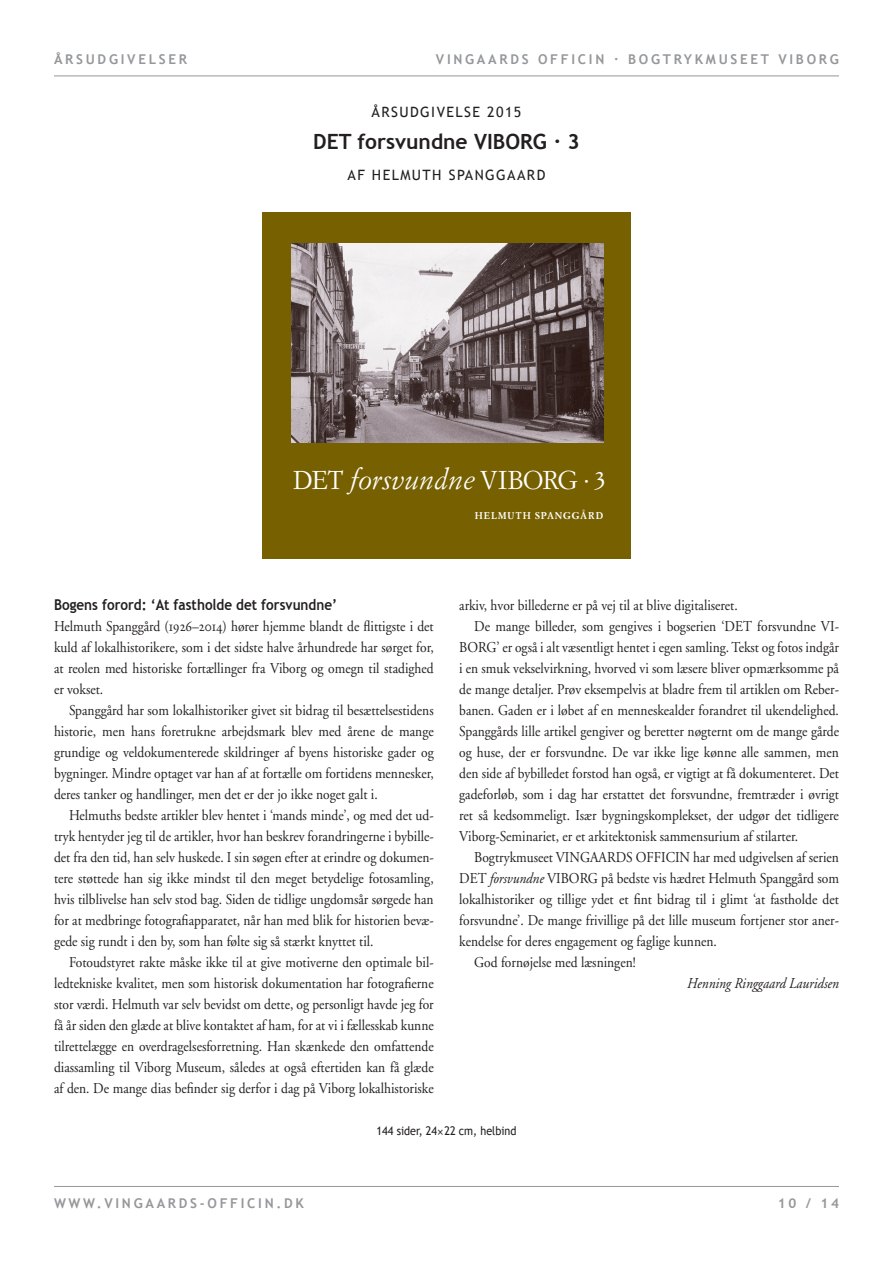
<style>
.page{position:relative;width:893px;height:1263px;background:#fff}
.page>*{position:absolute;margin:0;border:0;box-sizing:border-box;transform-origin:0 0}
.t1{font:25.35px "Simoncini Garamond";letter-spacing:-.015em;color:#fff}
.rubrik{font:700 21px "Trebuchet MS";color:#231f20}
.tekst_med_indryk{font:15px/21px "Adobe Garamond";color:#231f20;text-align:justify;scale:.9 1}
.tekst_uden_indryk{font:15px/21px "Adobe Garamond";color:#231f20;text-align:justify;scale:.9 1}
.mellemrubrik{font:700 15px "Trebuchet MS";color:#231f20;scale:.9 1}
.tekst_med_indryk-2{font:italic 15px "Adobe Garamond";color:#231f20;scale:.9 1}
.forfatter{font:14.25px "Trebuchet MS";letter-spacing:.1em;color:#231f20}
.manchet{font:14.25px "Trebuchet MS";letter-spacing:.1em;color:#231f20}
.t2{font:700 13.5px "Trebuchet MS";letter-spacing:.2em;color:#95979a}
.info{font:12px "Trebuchet MS";color:#231f20;scale:.9 1}
.t3{font:700 9.75px "Simoncini Garamond";letter-spacing:.09em;color:#fff}
.s1{font-style:italic;font-size:28.65px}
.s2{font-family:"Adobe Garamond Regular SC"}
.s3{font-style:italic}
</style>
<div class="page">
<hr style="left:54px;top:1186px;width:785px;height:1px;background:#95979a">
<hr style="left:54px;top:76px;width:785px;height:1px;background:#95979a">
<div style="left:262px;top:213px;width:369px;height:346px;background:#766000"></div>
<img style="left:292px;top:244px;width:311px;height:199px">
<p class="t2" style="left:54px;top:51px;width:135px">ÅRSUDGIVELSER</p>
<p class="t2" style="left:436px;top:51px;width:404px">VINGAARDS OFFICIN · BOGTRYKMUSEET VIBORG</p>
<p class="manchet" style="left:372px;top:103px;width:151px">ÅRSUDGIVELSE 2015</p>
<p class="rubrik" style="left:313px;top:129px;width:268px">DET forsvundne VIBORG · 3</p>
<p class="forfatter" style="left:347px;top:167px;width:199px">AF HELMUTH SPANGGAARD</p>
<p class="t1" style="left:293px;top:464px;width:315px">DET <span class="s1">forsvundne</span> VIBORG · 3</p>
<p class="t3" style="left:475px;top:509px;width:130px">HELMUTH SPANGGÅRD</p>
<p class="mellemrubrik" style="left:54px;top:596px;width:316px">Bogens forord: ‘At fastholde det forsvundne’</p>
<p class="tekst_uden_indryk" style="left:54px;top:616px;width:423px">Helmuth Spanggård (<span class="s2">1926</span>–<span class="s2">2014</span>) hører hjemme blandt de flittigste i det kuld af lokalhistorikere, som i det sidste halve århundrede har sørget for, at reolen med historiske fortællinger fra Viborg og omegn til stadighed er vokset.</p>
<p class="tekst_med_indryk" style="left:54px;top:700px;width:423px;text-indent:15px">Spanggård har som lokalhistoriker givet sit bidrag til besættelsestidens historie, men hans foretrukne arbejdsmark blev med årene de mange grundige og veldokumenterede skildringer af byens historiske gader og bygninger. Mindre optaget var han af at fortælle om fortidens mennesker, deres tanker og handlinger, men det er der jo ikke noget galt i.</p>
<p class="tekst_med_indryk" style="left:54px;top:805px;width:423px;text-indent:15px">Helmuths bedste artikler blev hentet i ‘mands minde’, og med det ud&shy;tryk hentyder jeg til de artikler, hvor han beskrev forandringerne i bybille&shy;det fra den tid, han selv huskede. I sin søgen efter at erindre og dokumen&shy;tere støttede han sig ikke mindst til den meget betydelige fotosamling, hvis tilblivelse han selv stod bag. Siden de tidlige ungdomsår sørgede han for at medbringe fotografiapparatet, når han med blik for historien bevæ&shy;gede sig rundt i den by, som han følte sig så stærkt knyttet til.</p>
<p class="tekst_med_indryk" style="left:54px;top:952px;width:423px;text-indent:15px">Fotoudstyret rakte måske ikke til at give motiverne den optimale bil&shy;ledtekniske kvalitet, men som historisk dokumentation har fotografierne stor værdi. Helmuth var selv bevidst om dette, og personligt havde jeg for få år siden den glæde at blive kontaktet af ham, for at vi i fællesskab kunne tilrettelægge en overdragelsesforretning. Han skænkede den omfattende diassamling til Viborg Museum, således at også eftertiden kan få glæde af den. De mange dias befinder sig derfor i dag på Viborg lokalhistoriske</p>
<p class="tekst_med_indryk" style="left:459px;top:595px;width:311px">arkiv, hvor billederne er på vej til at blive digitaliseret.</p>
<p class="tekst_med_indryk" style="left:459px;top:616px;width:423px;text-indent:15px">De mange billeder, som gengives i bogserien ‘DET forsvundne VI-BORG’ er også i alt væsentligt hentet i egen samling. Tekst og fotos indgår i en smuk vekselvirkning, hvorved vi som læsere bliver opmærksomme på de mange detaljer. Prøv eksempelvis at bladre frem til artiklen om Reber&shy;banen. Gaden er i løbet af en menneskealder forandret til ukendelighed.<br>Spanggårds lille artikel gengiver og beretter nøgternt om de mange gårde og huse, der er forsvundne. De var ikke lige kønne alle sammen, men den side af bybilledet forstod han også, er vigtigt at få dokumenteret. Det gadeforløb, som i dag har erstattet det forsvundne, fremtræder i øvrigt ret så kedsommeligt. Især bygningskomplekset, der udgør det tidligere Viborg-Seminariet, er et arkitektonisk sammensurium af stilarter.</p>
<p class="tekst_med_indryk" style="left:459px;top:847px;width:423px;text-indent:15px">Bogtrykmuseet VINGAARDS OFFICIN har med udgivelsen af serien DET <span class="s3">forsvundne</span> VIBORG på bedste vis hædret Helmuth Spanggård som lokalhistoriker og tillige ydet et fint bidrag til i glimt ‘at fastholde det forsvundne’. De mange frivillige på det lille museum fortjener stor aner&shy;kendelse for deres engagement og faglige kunnen.</p>
<p class="tekst_med_indryk" style="left:474px;top:952px;width:181px">God fornøjelse med læsningen!</p>
<p class="tekst_med_indryk-2" style="left:687px;top:975px;width:170px">Henning Ringgaard Lauridsen</p>
<p class="info" style="left:376px;top:1123px;width:157px">144 sider, 24 22 cm, helbind</p>
<p class="t2" style="left:54px;top:1195px;width:251px">WWW.VINGAARDS-OFFICIN.DK</p>
<p class="t2" style="left:778px;top:1195px;width:63px">10 / 14</p>
</div>
